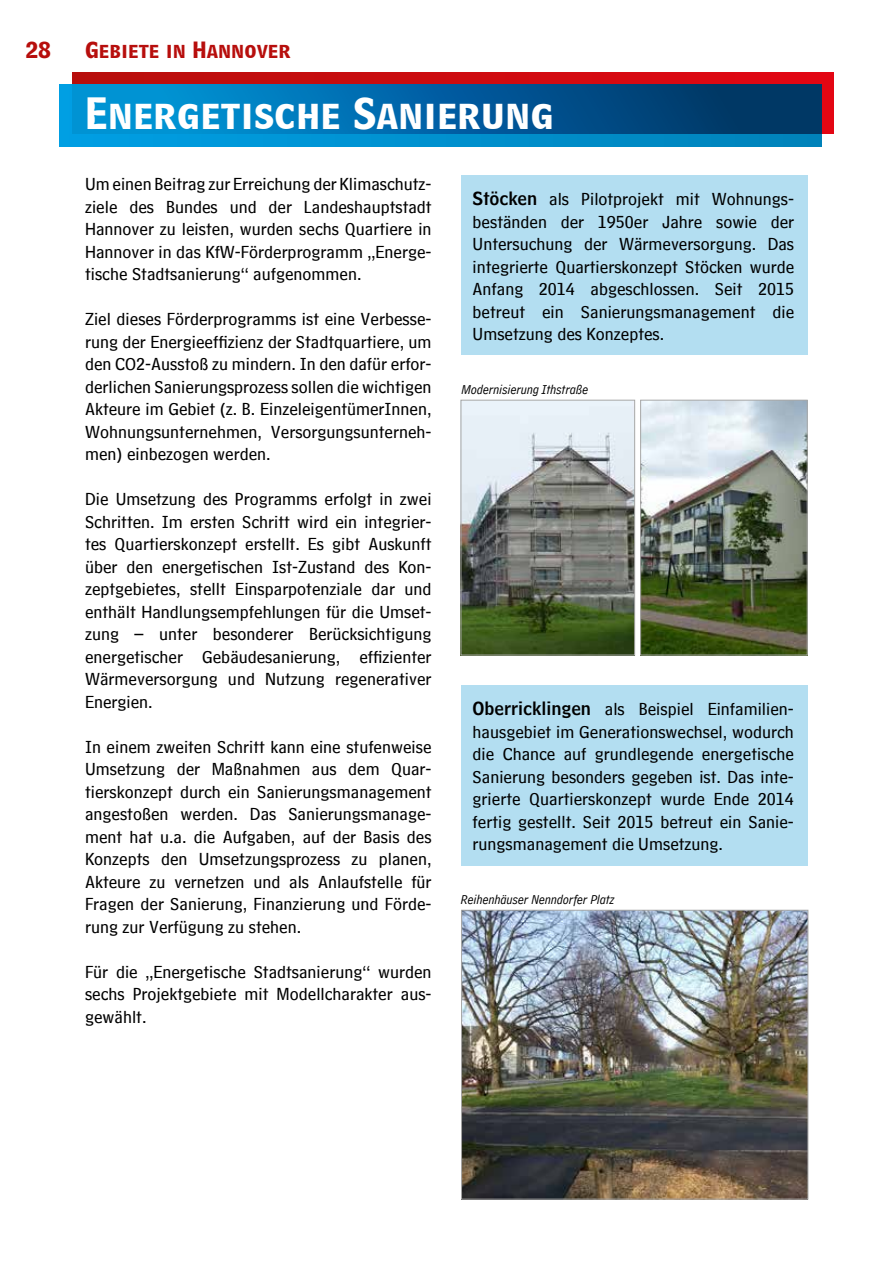
<style>
.page{position:relative;width:893px;height:1263px;background:#fff}
.page>*{position:absolute;margin:0;border:0;box-sizing:border-box;transform-origin:0 0}
.t1{font:37.5px "HM Big Caps";color:#fff}
.t2{font:19.5px "HM Big Caps";color:#b70e0c}
.t3{font:18px/22.5px "HM Text";color:#000;text-align:justify}
.t4{font:italic 13.5px "HM Comment";color:#000}
.s1{font-family:"HM Headline"}
</style>
<div class="page">
<div style="left:72px;top:72px;width:761px;height:62px;background:linear-gradient(to right,#b70f0c,#e30714)"></div>
<div style="left:60px;top:84px;width:761px;height:62px;background:linear-gradient(to right,#009fe4,#0082b9)"></div>
<div style="left:72px;top:84px;width:749px;height:50px;background:linear-gradient(to right,#009be2,#002b5c)"></div>
<img style="left:463px;top:402px;width:170px;height:251px">
<div style="left:461px;top:400px;width:174px;height:255px;border:1px solid #a8a8a7"></div>
<img style="left:463px;top:912px;width:343px;height:285px">
<div style="left:461px;top:910px;width:347px;height:289px;border:1px solid #a8a8a7"></div>
<img style="left:642px;top:402px;width:163px;height:251px">
<div style="left:640px;top:400px;width:167px;height:255px;border:1px solid #a8a8a7"></div>
<div style="left:461px;top:175px;width:346px;height:180px;background:#b3def1"></div>
<div style="left:461px;top:685px;width:347px;height:180px;background:#b3def1"></div>
<p class="t2" style="left:25px;top:34px;width:27px">28</p>
<p class="t2" style="left:85px;top:34px;width:207px">Gebiete in Hannover</p>
<h1 class="t1" style="left:85px;top:83px;width:471px">Energetische Sanierung</h1>
<p class="t3" style="left:85px;top:170px;width:348px">Um einen Beitrag zur Erreichung der Klimaschutz&shy;ziele des Bundes und der Landeshauptstadt Hannover zu leisten, wurden sechs Quartiere in Hannover in das KfW-Förderprogramm „Energe&shy;tische Stadtsanierung“ aufgenommen.</p>
<p class="t3" style="left:85px;top:305px;width:348px">Ziel dieses Förderprogramms ist eine Verbesse&shy;rung der Energieeffizienz der Stadtquartiere, um den CO2-Ausstoß zu mindern. In den dafür erfor&shy;derlichen Sanierungsprozess sollen die wichtigen Akteure im Gebiet (z. B. EinzeleigentümerInnen, Wohnungsunternehmen, Versorgungsunterneh&shy;men) einbezogen werden.</p>
<p class="t3" style="left:85px;top:485px;width:348px">Die Umsetzung des Programms erfolgt in zwei Schritten. Im ersten Schritt wird ein integrier&shy;tes Quartierskonzept erstellt. Es gibt Auskunft über den energetischen Ist-Zustand des Kon&shy;zeptgebietes, stellt Einsparpotenziale dar und enthält Handlungsempfehlungen für die Umset&shy;zung – unter besonderer Berücksichtigung energetischer Gebäudesanierung, effizienter Wärmeversorgung und Nutzung regenerativer Energien.</p>
<p class="t3" style="left:85px;top:732px;width:348px">In einem zweiten Schritt kann eine stufenweise Umsetzung der Maßnahmen aus dem Quar&shy;tierskonzept durch ein Sanierungsmanagement angestoßen werden. Das Sanierungsmanage&shy;ment hat u.a. die Aufgaben, auf der Basis des Konzepts den Umsetzungsprozess zu planen, Akteure zu vernetzen und als Anlaufstelle für Fragen der Sanierung, Finanzierung und Förde&shy;rung zur Verfügung zu stehen.</p>
<p class="t3" style="left:85px;top:957px;width:348px">Für die „Energetische Stadtsanierung“ wurden sechs Projektgebiete mit Modellcharakter aus&shy;gewählt.</p>
<p class="t3" style="left:473px;top:185px;width:323px"><span class="s1">Stöcken</span> als Pilotprojekt mit Wohnungs&shy;beständen der 1950er Jahre sowie der Untersuchung der Wärmeversorgung. Das integrierte Quartierskonzept Stöcken wurde Anfang 2014 abgeschlossen. Seit 2015 betreut ein Sanierungsmanagement die Umsetzung des Konzeptes.</p>
<p class="t4" style="left:461px;top:382px;width:128px">Modernisierung Ithstraße</p>
<p class="t3" style="left:473px;top:695px;width:323px"><span class="s1">Oberricklingen</span> als Beispiel Einfamilien&shy;hausgebiet im Generationswechsel, wodurch die Chance auf grundlegende energetische Sanierung besonders gegeben ist. Das inte&shy;grierte Quartierskonzept wurde Ende 2014 fertig gestellt. Seit 2015 betreut ein Sanie&shy;rungsmanagement die Umsetzung.</p>
<p class="t4" style="left:461px;top:892px;width:155px">Reihenhäuser Nenndorfer Platz</p>
</div>
